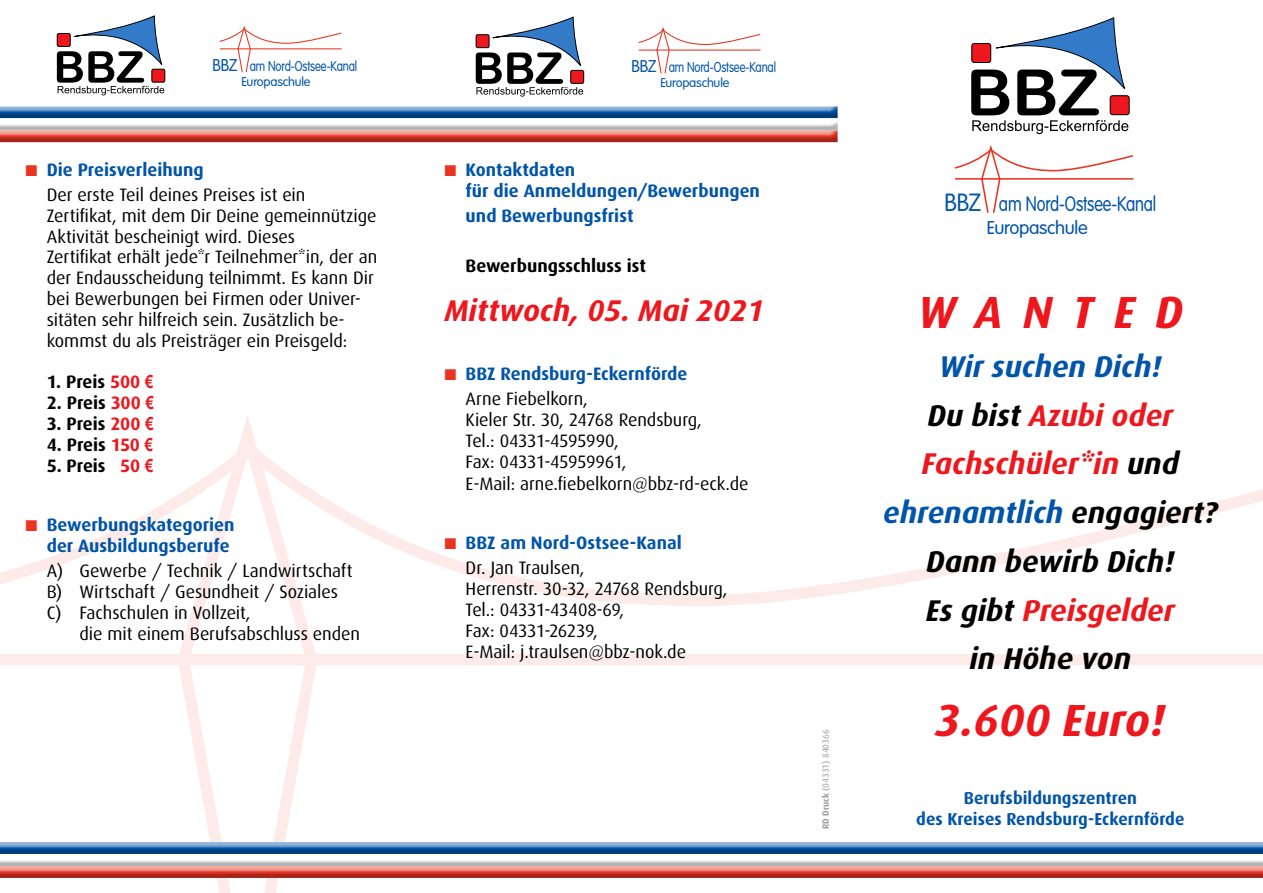
<style>
.page{position:relative;width:1263px;height:893px;background:#fff}
.page>*{position:absolute;margin:0;border:0;box-sizing:border-box;transform-origin:0 0}
.t1{font:italic 700 45px "Dax";letter-spacing:.21em;color:#ee171d}
.t2{font:italic 700 30px/48.8px "Dax";color:#000;text-align:center}
.t3{font:italic 700 30px "Dax";color:#ee171d}
.t4{font:300 20.55px "VAG Rounded Std";letter-spacing:-.01em;color:#0054a9;scale:.8 1}
.t5{font:300 18.3px "VAG Rounded Std";letter-spacing:-.015em;color:#0054a9}
.t6{font:18px/20.9px "Dax";letter-spacing:-.005em;color:#000}
.t7{font:700 18px/25px "Dax";color:#0054a9}
.t8{font:700 18px "Dax";color:#000}
.t9{font:700 17.25px/20.7px "Dax";color:#0054a9;text-align:center}
.t10{font:300 14.1px "VAG Rounded Std";letter-spacing:-.01em;color:#0054a9;scale:.8 1}
.t11{font:300 12.45px "VAG Rounded Std";letter-spacing:-.015em;color:#0054a9}
.t12{font:9px "Dax";color:#9c9c9d}
.s1{font-size:16.8px}
.s2{color:#ea3422}
.s3{font-weight:700;color:#0054a9}
.s4{color:#ee171d}
.s5{font-family:"Arial Narrow";color:#ee171d}
.s6{font-weight:400;color:#000}
.s7{font-weight:700}
.s8{font-size:24.45px}
.s9{color:#0054a9}
</style>
<div class="page">
<div style="left:0;top:654px;width:1263px;height:11px;background:#fcebe9"></div>
<svg style="left:0;top:416px;width:317px;height:477px"></svg>
<svg style="left:234px;top:434px;width:1029px;height:178px"></svg>
<svg style="left:954px;top:145px;width:180px;height:68px"></svg>
<div style="left:0;top:865px;width:1263px;height:14px;background:#000;opacity:.3"></div>
<div style="left:0;top:840px;width:1263px;height:12px;background:#fff"></div>
<div style="left:0;top:841px;width:1263px;height:14px;background:#000;opacity:.3"></div>
<div style="left:0;top:130px;width:839px;height:14px;background:#000;opacity:.3"></div>
<div style="left:0;top:106px;width:839px;height:14px;background:#000;opacity:.3"></div>
<div style="left:0;top:117px;width:839px;height:11px;background:#003b77"></div>
<div style="left:0;top:118px;width:839px;height:14px;background:#000;opacity:.3"></div>
<div style="left:0;top:852px;width:1263px;height:12px;background:#0d437d"></div>
<div style="left:0;top:854px;width:1263px;height:13px;background:#000;opacity:.3"></div>
<svg style="left:971px;top:17px;width:157px;height:117px"></svg>
<div style="left:972px;top:44px;width:19px;height:18px;background:#ee171d;border-radius:2px"></div>
<div style="left:971px;top:43px;width:20px;height:20px;border:1px solid #000;border-radius:2px"></div>
<div style="left:1110px;top:96px;width:19px;height:19px;background:#ee171d;border-radius:2px"></div>
<div style="left:1110px;top:95px;width:19px;height:20px;border:1px solid #000;border-radius:2px"></div>
<svg style="left:638px;top:27px;width:123px;height:47px"></svg>
<svg style="left:476px;top:17px;width:107px;height:80px"></svg>
<div style="left:476px;top:35px;width:13px;height:13px;background:#ee171d;border-radius:2px"></div>
<div style="left:476px;top:34px;width:13px;height:14px;border:1px solid #000;border-radius:2px"></div>
<div style="left:571px;top:70px;width:13px;height:13px;background:#ee171d;border-radius:2px"></div>
<div style="left:570px;top:70px;width:14px;height:14px;border:1px solid #000;border-radius:2px"></div>
<svg style="left:219px;top:26px;width:123px;height:47px"></svg>
<svg style="left:57px;top:15px;width:107px;height:80px"></svg>
<div style="left:57px;top:33px;width:13px;height:13px;background:#ee171d;border-radius:2px"></div>
<div style="left:57px;top:33px;width:13px;height:14px;border:1px solid #000;border-radius:2px"></div>
<div style="left:152px;top:69px;width:13px;height:13px;background:#ee171d;border-radius:2px"></div>
<div style="left:152px;top:69px;width:13px;height:13px;border:1px solid #000;border-radius:2px"></div>
<p class="t10" style="left:213px;top:58px;width:182px"><span class="s1">BBZ</span> am Nord-Ostsee-Kanal</p>
<p class="t11" style="left:242px;top:75px;width:70px">Europaschule</p>
<p class="t6" style="left:47px;top:157px;width:260px;line-height:25px;text-indent:-21px"><span class="s2">◾</span> <span class="s3">Die Preisverleihung<br></span>Der erste Teil deines Preises ist ein</p>
<p class="t6" style="left:47px;top:205px;width:332px">Zertifikat, mit dem Dir Deine gemeinnützige Aktivität bescheinigt wird. Dieses<br>Zertifikat erhält jede*r Teilnehmer*in, der an der Endausscheidung teilnimmt. Es kann Dir bei Bewerbungen bei Firmen oder Univer&shy;sitäten sehr hilfreich sein. Zusätzlich be&shy;kommst du als Preisträger ein Preisgeld:</p>
<p class="t8" style="left:47px;top:372px;width:108px">1. Preis <span class="s4">500</span> <span class="s5">€</span></p>
<p class="t8" style="left:47px;top:393px;width:109px">2. Preis <span class="s4">300</span> <span class="s5">€</span></p>
<p class="t8" style="left:47px;top:414px;width:108px">3. Preis <span class="s4">200</span> <span class="s5">€</span></p>
<p class="t8" style="left:47px;top:435px;width:108px">4. Preis <span class="s4">150</span> <span class="s5">€</span></p>
<p class="t8" style="left:47px;top:455px;width:108px">5. Preis <span class="s4">50</span> <span class="s5">€</span></p>
<p class="t7" style="left:26px;top:514px;width:210px;line-height:21.6px;text-align:right"><span class="s2">◾</span> Bewerbungskategorien der Ausbildungsberufe</p>
<p class="t6" style="left:47px;top:561px;width:307px">A) Gewerbe / Technik / Landwirtschaft<br>B) Wirtschaft / Gesundheit / Soziales<br>C) Fachschulen in Vollzeit,</p>
<p class="t6" style="left:79px;top:623px;width:282px">die mit einem Berufsabschluss enden</p>
<p class="t10" style="left:631px;top:59px;width:182px"><span class="s1">BBZ</span> am Nord-Ostsee-Kanal</p>
<p class="t11" style="left:660px;top:76px;width:70px">Europaschule</p>
<p class="t7" style="left:466px;top:159px;width:296px;line-height:20.9px;text-indent:-21px"><span class="s2">◾</span> Kontaktdaten<br>für die Anmeldungen/Bewerbungen</p>
<p class="t7" style="left:466px;top:203px;width:169px">und Bewerbungsfrist</p>
<p class="t8" style="left:466px;top:256px;width:182px">Bewerbungsschluss ist</p>
<h2 class="t3" style="left:444px;top:293px;width:321px">Mittwoch, 05. Mai 2021</h2>
<p class="t7" style="left:466px;top:362px;width:223px;text-indent:-21px"><span class="s2">◾</span> BBZ Rendsburg-Eckernförde<br><span class="s6">Arne Fiebelkorn,</span></p>
<p class="t6" style="left:466px;top:410px;width:284px">Kieler Str. 30, 24768 Rendsburg,<br>Tel.: 04331-4595990,<br>Fax: 04331-45959961,<br>E-Mail: arne.fiebelkorn@bbz-rd-eck.de</p>
<p class="t7" style="left:466px;top:530px;width:218px;text-indent:-21px"><span class="s2">◾</span> BBZ am Nord-Ostsee-Kanal<br><span class="s6">Dr. Jan Traulsen,</span></p>
<p class="t6" style="left:466px;top:578px;width:264px">Herrenstr. 30-32, 24768 Rendsburg,<br>Tel.: 04331-43408-69,<br>Fax: 04331-26239,<br>E-Mail: j.traulsen@bbz-nok.de</p>
<p class="t12" style="left:821px;top:829px;width:101px;rotate:-90deg"><span class="s7">RD Druck</span> (04331) 840366</p>
<p class="t4" style="left:944px;top:192px;width:266px"><span class="s8">BBZ</span> am Nord-Ostsee-Kanal</p>
<p class="t5" style="left:987px;top:217px;width:102px">Europaschule</p>
<h1 class="t1" style="left:918px;top:287px;width:267px">WANTED</h1>
<h2 class="t2" style="left:883px;top:342px;width:336px"><span class="s9">Wir suchen Dich!<br></span>Du bist <span class="s4">Azubi oder<br>Fachschüler*in</span> und <span class="s9">ehrenamtlich</span> engagiert?<br>Dann bewirb Dich!<br>Es gibt <span class="s4">Preisgelder<br></span>in Höhe von</h2>
<h1 class="t1" style="left:935px;top:695px;width:232px">3.600 Euro!</h1>
<p class="t9" style="left:916px;top:788px;width:270px">Berufsbildungszentren<br>des Kreises Rendsburg-Eckernförde</p>
</div>
